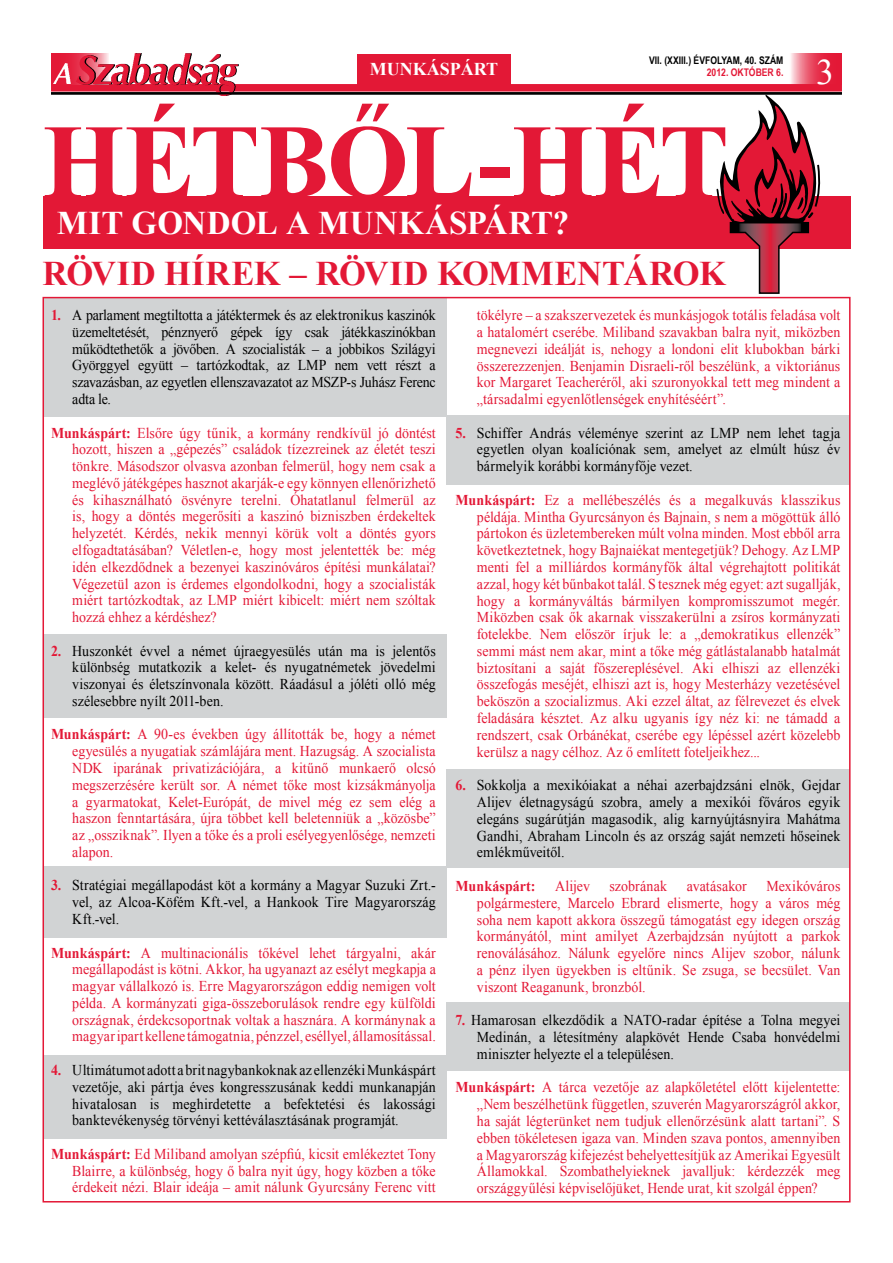
<style>
.page{position:relative;width:893px;height:1263px;background:#fff}
.page>*{position:absolute;margin:0;border:0;box-sizing:border-box;transform-origin:0 0}
.t1{font:700 105px "Times New Roman";letter-spacing:-.02em;color:#e31836}
.t2{font:36px "Times New Roman";color:#fff}
.t3{font:700 34.5px "Times New Roman";letter-spacing:.015em;color:#e31836}
.t4{font:700 33px "Times New Roman";letter-spacing:.01em;color:#fff}
.t5{font:700 18px "Times New Roman";color:#fff}
.t6{font:15px/16.8px "Times New Roman";letter-spacing:.005em;color:#e31836;text-align:justify;scale:.93 1}
.t7{font:15px/16.8px "Times New Roman";color:#000;text-align:justify;scale:.93 1}
.t8{font:700 15px "Times New Roman";letter-spacing:.01em;color:#e31836;scale:.93 1}
.t9{font:700 10.5px "Arial Narrow";color:#000}
.t10{font:700 10.5px "Arial Narrow";color:#e31836}
.s1{font-weight:700;color:#e31836}
.s2{font-weight:700}
</style>
<div class="page">
<svg style="left:791px;top:54px;width:51px;height:30px;background:#e95067"></svg>
<div style="left:51px;top:84px;width:791px;height:8px;background:#e31836"></div>
<div style="left:357px;top:54px;width:153px;height:31px;background:#e31836"></div>
<div style="left:51px;top:54px;width:58px;height:30px;background:#e31836"></div>
<img style="left:53px;top:54px;width:184px;height:41px">
<img style="left:53px;top:64px;width:18px;height:19px">
<hr style="left:51px;top:92px;width:791px;height:2px;background:#000">
<div style="left:43px;top:297px;width:403px;height:119px;background:#d1d3d4"></div>
<div style="left:43px;top:634px;width:403px;height:84px;background:#d1d3d4"></div>
<div style="left:43px;top:866px;width:403px;height:72px;background:#d1d3d4"></div>
<div style="left:43px;top:1055px;width:403px;height:84px;background:#d1d3d4"></div>
<div style="left:43px;top:197px;width:807px;height:52px;background:#e31836"></div>
<div style="left:446px;top:770px;width:404px;height:98px;background:#d1d3d4"></div>
<div style="left:446px;top:1002px;width:404px;height:68px;background:#d1d3d4"></div>
<div style="left:446px;top:416px;width:404px;height:69px;background:#d1d3d4"></div>
<svg style="left:716px;top:94px;width:104px;height:200px"></svg>
<p class="t9" style="left:649px;top:52px;width:136px">VII. (XXIII.) ÉVFOLYAM, 40. SZÁM</p>
<p class="t10" style="left:707px;top:65px;width:78px">2012. OKTÓBER 6.</p>
<h1 class="t1" style="left:43px;top:89px;width:688px">Hétből-hét</h1>
<h3 class="t4" style="left:57px;top:200px;width:317px">Mit gondol a Munkáspárt</h3>
<h3 class="t4" style="left:553px;top:200px;width:18px">?</h3>
<p class="t5" style="left:370px;top:57px;width:130px">MUNKÁSPÁRT</p>
<h2 class="t2" style="left:816px;top:48px;width:19px">3</h2>
<h3 class="t3" style="left:43px;top:250px;width:560px">Rövid hírek – rövid kommentár</h3>
<h3 class="t3" style="left:673px;top:250px;width:47px">ok</h3>
<p class="t7" style="left:72px;top:306px;width:392px;text-indent:-21px"><span class="s1">1.</span> A parlament megtiltotta a játéktermek és az elektronikus kaszinók üzemeltetését, pénznyerő gépek így csak játékkaszinókban működtethetők a jövőben. A szocialisták – a jobbikos Szilágyi Györggyel együtt – tartózkodtak, az LMP nem vett részt a szavazásban, az egyetlen ellenszavazatot az MSZP-s Juhász Ferenc adta le.</p>
<p class="t6" style="left:72px;top:424px;width:392px;text-indent:-21px"><span class="s2">Munkáspárt:</span> Elsőre úgy tűnik, a kormány rendkívül jó döntést hozott, hiszen a „gépezés” családok tízezreinek az életét teszi tönkre. Másodszor olvasva azonban felmerül, hogy nem csak a meglévő játékgépes hasznot akarják-e egy könnyen ellenőrizhető és kihasználható ösvényre terelni. Óhatatlanul felmerül az is, hogy a döntés megerősíti a kaszinó bizniszben érdekeltek helyzetét. Kérdés, nekik mennyi körük volt a döntés gyors elfogadtatásában? Véletlen-e, hogy most jelentették be: még idén elkezdődnek a bezenyei kaszinóváros építési munkálatai?<br>Végezetül azon is érdemes elgondolkodni, hogy a szocialisták miért tartózkodtak, az LMP miért kibicelt: miért nem szóltak hozzá ehhez a kérdéshez?</p>
<p class="t7" style="left:72px;top:642px;width:392px;text-indent:-21px"><span class="s1">2.</span> Huszonkét évvel a német újraegyesülés után ma is jelentős különbség mutatkozik a kelet- és nyugatnémetek jövedelmi viszonyai és életszínvonala között. Ráadásul a jóléti olló még szélesebbre nyílt 2011-ben.</p>
<p class="t6" style="left:72px;top:726px;width:392px;text-indent:-21px"><span class="s2">Munkáspárt:</span> A 90-es években úgy állították be, hogy a német egyesülés a nyugatiak számlájára ment. Hazugság. A szocialista NDK iparának privatizációjára, a kitűnő munkaerő olcsó megszerzésére került sor. A német tőke most kizsákmányolja a gyarmatokat, Kelet-Európát, de mivel még ez sem elég a haszon fenntartására, újra többet kell beletenniük a „közösbe” az „ossziknak”. Ilyen a tőke és a proli esélyegyenlősége, nemzeti alapon.</p>
<p class="t7" style="left:72px;top:877px;width:392px;text-indent:-21px"><span class="s1">3.</span> Stratégiai megállapodást köt a kormány a Magyar Suzuki Zrt.- vel, az Alcoa-Köfém Kft.-vel, a Hankook Tire Magyarország Kft.-vel.</p>
<p class="t6" style="left:72px;top:944px;width:392px;text-indent:-21px"><span class="s2">Munkáspárt:</span> A multinacionális tőkével lehet tárgyalni, akár megállapodást is kötni. Akkor, ha ugyanazt az esélyt megkapja a magyar vállalkozó is. Erre Magyarországon eddig nemigen volt példa. A kormányzati giga-összeborulások rendre egy külföldi országnak, érdekcsoportnak voltak a hasznára. A kormánynak a magyar ipart kellene támogatnia, pénzzel, eséllyel, államosítással.</p>
<p class="t7" style="left:72px;top:1061px;width:392px;text-indent:-21px"><span class="s1">4.</span> Ultimátumot adott a brit nagybankoknak az ellenzéki Munkáspárt vezetője, aki pártja éves kongresszusának keddi munkanapján hivatalosan is meghirdetette a befektetési és lakossági banktevékenység törvényi kettéválasztásának programját.</p>
<p class="t6" style="left:72px;top:1145px;width:392px;text-indent:-21px"><span class="s2">Munkáspárt:</span> Ed Miliband amolyan szépfiú, kicsit emlékeztet Tony Blairre, a különbség, hogy ő balra nyit úgy, hogy közben a tőke érdekeit nézi. Blair ideája – amit nálunk Gyurcsány Ferenc vitt</p>
<p class="t6" style="left:477px;top:306px;width:392px">tökélyre – a szakszervezetek és munkásjogok totális feladása volt a hatalomért cserébe. Miliband szavakban balra nyit, miközben megnevezi ideálját is, nehogy a londoni elit klubokban bárki összerezzenjen. Benjamin Disraeli-ről beszélünk, a viktoriánus kor Margaret Teacheréről, aki szuronyokkal tett meg mindent a „társadalmi egyenlőtlenségek enyhítéséért”.</p>
<p class="t7" style="left:477px;top:424px;width:392px;text-indent:-21px"><span class="s1">5.</span> Schiffer András véleménye szerint az LMP nem lehet tagja egyetlen olyan koalíciónak sem, amelyet az elmúlt húsz év bármelyik korábbi kormányfője vezet.</p>
<p class="t6" style="left:477px;top:491px;width:392px;text-indent:-21px"><span class="s2">Munkáspárt:</span> Ez a mellébeszélés és a megalkuvás klasszikus példája. Mintha Gyurcsányon és Bajnain, s nem a mögöttük álló pártokon és üzletembereken múlt volna minden. Most ebből arra következtetnek, hogy Bajnaiékat mentegetjük? Dehogy. Az LMP menti fel a milliárdos kormányfők által végrehajtott politikát azzal, hogy két bűnbakot talál. S tesznek még egyet: azt sugallják, hogy a kormányváltás bármilyen kompromisszumot megér.<br>Miközben csak ők akarnak visszakerülni a zsíros kormányzati fotelekbe. Nem először írjuk le: a „demokratikus ellenzék” semmi mást nem akar, mint a tőke még gátlástalanabb hatalmát biztosítani a saját főszereplésével. Aki elhiszi az ellenzéki összefogás meséjét, elhiszi azt is, hogy Mesterházy vezetésével beköszön a szocializmus. Aki ezzel áltat, az félrevezet és elvek feladására késztet. Az alku ugyanis így néz ki: ne támadd a rendszert, csak Orbánékat, cserébe egy lépéssel azért közelebb kerülsz a nagy célhoz. Az ő említett foteljeikhez...</p>
<p class="t7" style="left:477px;top:776px;width:392px;text-indent:-21px"><span class="s1">6.</span> Sokkolja a mexikóiakat a néhai azerbajdzsáni elnök, Gejdar Alijev életnagyságú szobra, amely a mexikói főváros egyik elegáns sugárútján magasodik, alig karnyújtásnyira Mahátma Gandhi, Abraham Lincoln és az ország saját nemzeti hőseinek emlékműveitől.</p>
<p class="t8" style="left:456px;top:875px;width:87px">Munkáspárt:</p>
<p class="t6" style="left:555px;top:877px;width:39px">Alijev</p>
<p class="t6" style="left:610px;top:877px;width:63px">szobrának</p>
<p class="t6" style="left:687px;top:877px;width:66px">avatásakor</p>
<p class="t6" style="left:477px;top:877px;width:392px;text-indent:290px">Mexikóváros polgármestere, Marcelo Ebrard elismerte, hogy a város még soha nem kapott akkora összegű támogatást egy idegen ország kormányától, mint amilyet Azerbajdzsán nyújtott a parkok renoválásához. Nálunk egyelőre nincs Alijev szobor, nálunk a pénz ilyen ügyekben is eltűnik. Se zsuga, se becsület. Van viszont Reaganunk, bronzból.</p>
<p class="t7" style="left:477px;top:1012px;width:392px;text-indent:-21px"><span class="s1">7.</span> Hamarosan elkezdődik a NATO-radar építése a Tolna megyei Medinán, a létesítmény alapkövét Hende Csaba honvédelmi miniszter helyezte el a településen.</p>
<p class="t6" style="left:477px;top:1079px;width:392px;text-indent:-21px"><span class="s2">Munkáspárt:</span> A tárca vezetője az alapkőletétel előtt kijelentette: „Nem beszélhetünk független, szuverén Magyarországról akkor, ha saját légterünket nem tudjuk ellenőrzésünk alatt tartani”. S ebben tökéletesen igaza van. Minden szava pontos, amennyiben a Magyarország kifejezést behelyettesítjük az Amerikai Egyesült Államokkal. Szombathelyieknek javalljuk: kérdezzék meg országgyűlési képviselőjüket, Hende urat, kit szolgál éppen?</p>
</div>
